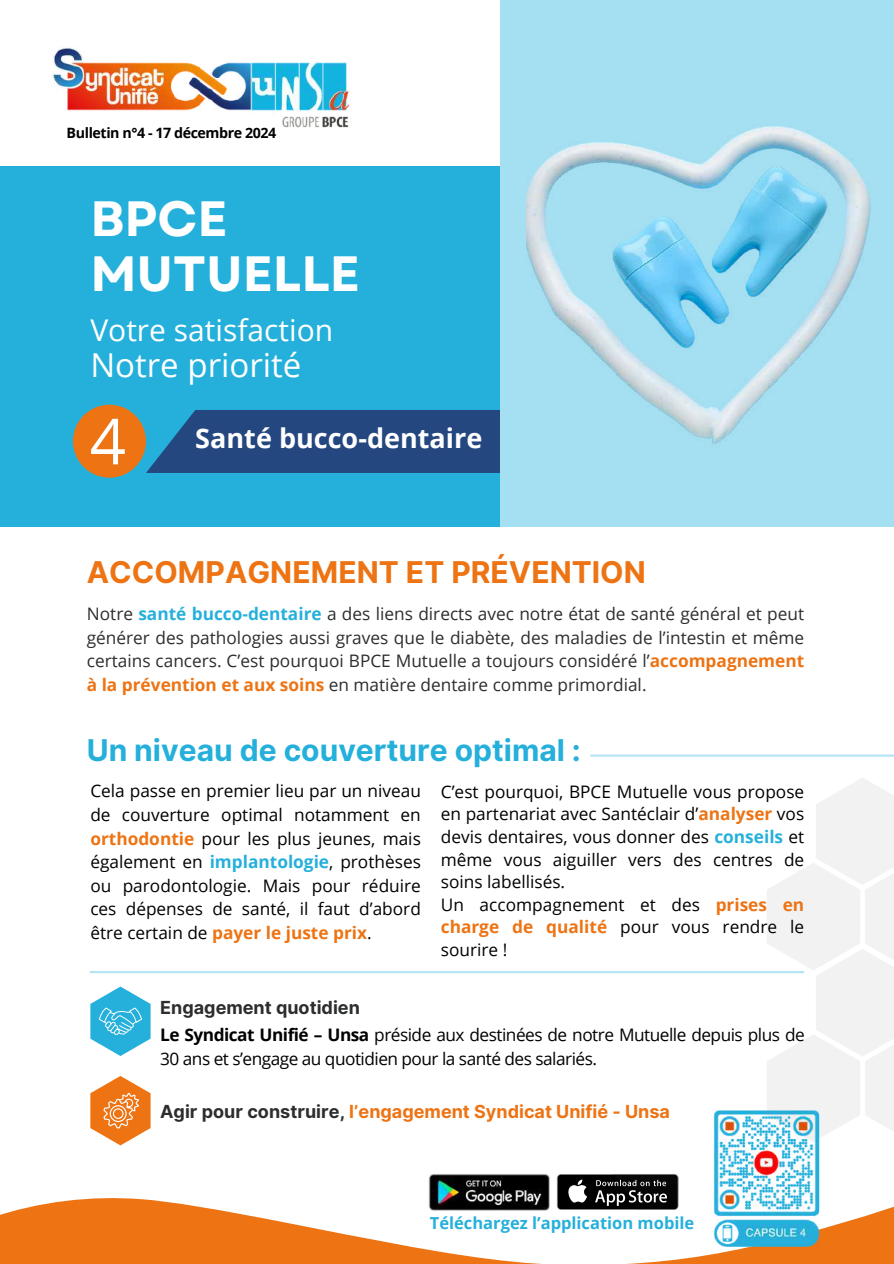
<style>
.page{position:relative;width:894px;height:1264px;background:#fff}
.page>*{position:absolute;margin:0;border:0;box-sizing:border-box;transform-origin:0 0}
.t1{font:63.45px "Open Sans";color:#fff}
.t2{font:700 49.5px/55.2px "Garet";color:#fff}
.t3{font:33px "Open Sans";color:#fff}
.t4{font:700 30px "Inter";color:#24b0db}
.t5{font:700 30px "Inter";color:#ed7313}
.t6{font:30px "Open Sans";color:#fff}
.t7{font:700 27px "Open Sans";color:#fff}
.t8{font:700 18px "Inter";color:#ed7313}
.t9{font:700 18px "Inter";color:#2c2d2d}
.t10{font:17.25px/22.5px "Open Sans";color:#000;text-align:justify}
.t11{font:17.25px/23.7px "Open Sans";color:#2c2d2d;text-align:justify}
.t12{font:17.25px/23.7px "Open Sans";letter-spacing:-.03em;color:#000}
.t13{font:700 16.5px "Open Sans";color:#24b0db}
.t14{font:700 14.25px "Open Sans";letter-spacing:-.03em;color:#000}
.s1{font-weight:700;color:#24b0db}
.s2{font-weight:700;color:#ed7313}
.s3{font-weight:700}
.s4{color:#2c2d2d}
</style>
<div class="page">
<div style="left:0;top:166px;width:893px;height:361px;background:#24b0db"></div>
<svg style="left:766px;top:778px;width:127px;height:353px"></svg>
<svg style="left:96px;top:973px;width:33px;height:1px"></svg>
<img style="left:52px;top:48px;width:299px;height:80px">
<div style="left:73px;top:405px;width:73px;height:73px;background:#ed7313;border-radius:50%"></div>
<svg style="left:146px;top:410px;width:354px;height:63px;background:#244e86"></svg>
<div style="left:500px;top:0;width:393px;height:526px;background:#a4dff2"></div>
<hr style="left:90px;top:971px;width:713px;height:2px;background:#24b0db">
<svg style="left:0;top:1176px;width:893px;height:87px"></svg>
<img style="left:698px;top:1110px;width:136px;height:136px">
<svg style="left:557px;top:1174px;width:121px;height:35px;background:#323232"></svg>
<img style="left:421px;top:1174px;width:136px;height:44px">
<svg style="left:90px;top:986px;width:60px;height:159px"></svg>
<hr style="left:591px;top:754px;width:302px;height:2px;background:#24b0db">
<img style="left:526px;top:126px;width:345px;height:318px">
<p class="t14" style="left:67px;top:123px;width:211px">Bulletin n°4 - 17 décembre 2024</p>
<h2 class="t2" style="left:90px;top:191px;width:271px">BPCE<br>MUTUELLE</h2>
<h3 class="t6" style="left:90px;top:309px;width:244px">Votre satisfaction</h3>
<h3 class="t3" style="left:90px;top:342px;width:212px">Notre priorité</h3>
<h1 class="t1" style="left:90px;top:396px;width:38px">4</h1>
<h3 class="t7" style="left:195px;top:419px;width:288px">Santé bucco-dentaire</h3>
<h3 class="t5" style="left:87px;top:554px;width:560px">ACCOMPAGNEMENT ET PRÉVENTION</h3>
<p class="t11" style="left:87px;top:601px;width:718px">Notre <span class="s1">santé bucco-dentaire</span> a des liens directs avec notre état de santé général et peut générer des pathologies aussi graves que le diabète, des maladies de l’intestin et même certains cancers. C’est pourquoi BPCE Mutuelle a toujours considéré l’<span class="s2">accompagnement à la prévention et aux soins</span> en matière dentaire comme primordial.</p>
<h3 class="t4" style="left:87px;top:732px;width:495px">Un niveau de couverture optimal :</h3>
<p class="t10" style="left:90px;top:778px;width:332px;line-height:23.7px">Cela passe en premier lieu par un niveau de couverture optimal notamment en <span class="s2">orthodontie</span> pour les plus jeunes, mais également en <span class="s1">implantologie</span>, prothèses ou parodontologie. Mais pour réduire ces dépenses de santé, il faut d’abord être certain de <span class="s2">payer le juste prix</span>.</p>
<p class="t10" style="left:440px;top:780px;width:365px;text-align:left">C’est pourquoi, BPCE Mutuelle vous propose en partenariat avec Santéclair d’<span class="s2">analyser</span> vos devis dentaires, vous donner des <span class="s1">conseils</span> et même vous aiguiller vers des centres de soins labellisés.<br>Un accompagnement et des <span class="s2">prises en charge de qualité</span> pour vous rendre le sourire !</p>
<p class="t9" style="left:160px;top:996px;width:201px">Engagement quotidien</p>
<p class="t12" style="left:160px;top:1022px;width:646px"><span class="s3">Le Syndicat Unifié – Unsa</span> préside aux destinées de notre Mutuelle depuis plus de<br>30 ans et s’engage au quotidien pour la santé des salariés.</p>
<p class="t8" style="left:160px;top:1101px;width:511px"><span class="s4">Agir pour construire,</span> l’engagement Syndicat Unifié - Unsa</p>
<p class="t13" style="left:429px;top:1211px;width:266px">Téléchargez l’application mobile</p>
</div>
